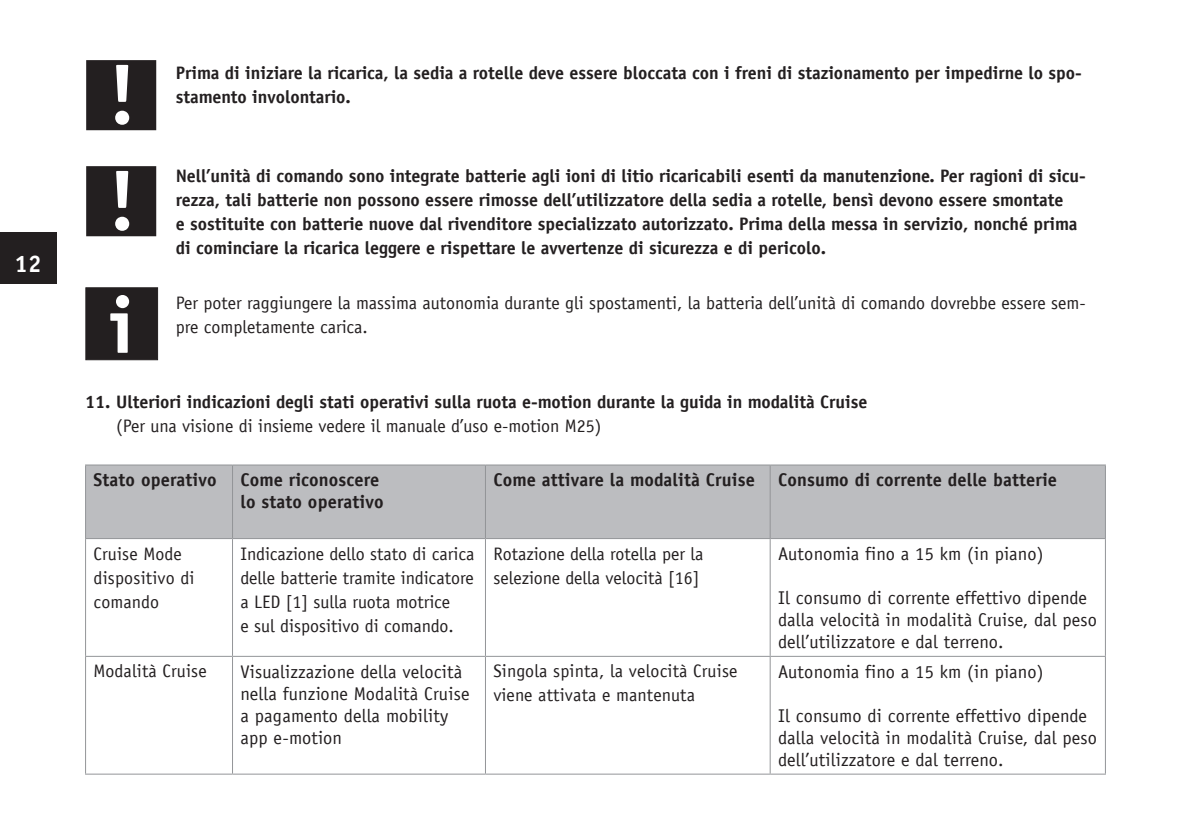
<style>
.page{position:relative;width:1191px;height:840px;background:#fff}
.page>*{position:absolute;margin:0;border:0;box-sizing:border-box;transform-origin:0 0}
.t1{font:700 79.8px "Officina Sans";color:#fff}
.t2{font:700 24px "Officina Sans";color:#fff}
.t3{font:18.4px/22px "Officina Sans LT";letter-spacing:.01em;color:#231f20}
.t4{font:700 18.4px/22px "Officina Sans LT";letter-spacing:.01em;color:#231f20}
.t5{font:700 18px/24px "Officina Sans LT";color:#231f20}
.t6{font:18px/24px "Officina Sans LT";color:#231f20}
</style>
<div class="page">
<div style="left:0;top:232px;width:57px;height:51px;background:#231f20"></div>
<div style="left:86px;top:465px;width:1019px;height:72px;background:#bcbdc0"></div>
<hr style="left:85px;top:464px;width:147px;height:1px;background:#939598">
<hr style="left:85px;top:465px;width:1px;height:72px;background:#939598">
<hr style="left:232px;top:464px;width:253px;height:1px;background:#939598">
<hr style="left:232px;top:465px;width:1px;height:72px;background:#939598">
<hr style="left:485px;top:464px;width:285px;height:1px;background:#939598">
<hr style="left:485px;top:465px;width:1px;height:72px;background:#939598">
<hr style="left:770px;top:464px;width:336px;height:1px;background:#939598">
<hr style="left:769px;top:465px;width:1px;height:72px;background:#939598">
<hr style="left:1105px;top:465px;width:1px;height:72px;background:#939598">
<hr style="left:85px;top:537px;width:147px;height:1px;background:#939598">
<hr style="left:85px;top:538px;width:1px;height:117px;background:#939598">
<hr style="left:232px;top:537px;width:253px;height:1px;background:#939598">
<hr style="left:232px;top:538px;width:1px;height:117px;background:#939598">
<hr style="left:485px;top:537px;width:285px;height:1px;background:#939598">
<hr style="left:485px;top:538px;width:1px;height:117px;background:#939598">
<hr style="left:770px;top:537px;width:336px;height:1px;background:#939598">
<hr style="left:769px;top:538px;width:1px;height:117px;background:#939598">
<hr style="left:1105px;top:538px;width:1px;height:117px;background:#939598">
<hr style="left:85px;top:655px;width:147px;height:1px;background:#939598">
<hr style="left:85px;top:656px;width:1px;height:117px;background:#939598">
<hr style="left:232px;top:655px;width:253px;height:1px;background:#939598">
<hr style="left:232px;top:656px;width:1px;height:117px;background:#939598">
<hr style="left:485px;top:655px;width:285px;height:1px;background:#939598">
<hr style="left:485px;top:656px;width:1px;height:117px;background:#939598">
<hr style="left:770px;top:655px;width:336px;height:1px;background:#939598">
<hr style="left:769px;top:656px;width:1px;height:117px;background:#939598">
<hr style="left:1105px;top:656px;width:1px;height:117px;background:#939598">
<hr style="left:85px;top:773px;width:147px;height:1px;background:#939598">
<hr style="left:232px;top:773px;width:253px;height:1px;background:#939598">
<hr style="left:485px;top:773px;width:285px;height:1px;background:#939598">
<hr style="left:770px;top:773px;width:336px;height:1px;background:#939598">
<div style="left:87px;top:61px;width:68px;height:68px;background:#231f20"></div>
<div style="left:86px;top:60px;width:70px;height:70px;border:2px solid #231f20"></div>
<svg style="left:115px;top:65px;width:14px;height:60px"></svg>
<div style="left:87px;top:167px;width:68px;height:68px;background:#231f20"></div>
<div style="left:86px;top:166px;width:70px;height:70px;border:2px solid #231f20"></div>
<svg style="left:115px;top:171px;width:14px;height:60px"></svg>
<div style="left:86px;top:287px;width:72px;height:73px;background:#231f20;border:1px solid #231f20"></div>
<h2 class="t2" style="left:15px;top:249px;width:28px">12</h2>
<h1 class="t1" style="left:109px;top:275px;width:27px">i</h1>
<p class="t5" style="left:176px;top:60px;width:907px">Prima di iniziare la ricarica, la sedia a rotelle deve essere bloccata con i freni di stazionamento per impedirne lo spo&shy;stamento involontario.</p>
<p class="t5" style="left:176px;top:163px;width:911px">Nell’unità di comando sono integrate batterie agli ioni di litio ricaricabili esenti da manutenzione. Per ragioni di sicu&shy;rezza, tali batterie non possono essere rimosse dell’utilizzatore della sedia a rotelle, bensì devono essere smontate<br>e sostituite con batterie nuove dal rivenditore specializzato autorizzato. Prima della messa in servizio, nonché prima di cominciare la ricarica leggere e rispettare le avvertenze di sicurezza e di pericolo.</p>
<p class="t6" style="left:176px;top:291px;width:911px">Per poter raggiungere la massima autonomia durante gli spostamenti, la batteria dell’unità di comando dovrebbe essere sem&shy;pre completamente carica.</p>
<p class="t5" style="left:85px;top:390px;width:784px">11. Ulteriori indicazioni degli stati operativi sulla ruota e-motion durante la guida in modalità Cruise</p>
<p class="t6" style="left:116px;top:414px;width:487px">(Per una visione di insieme vedere il manuale d’uso e-motion M25)</p>
<p class="t4" style="left:94px;top:468px;width:125px">Stato operativo</p>
<p class="t4" style="left:240px;top:468px;width:145px">Come riconoscere lo stato operativo</p>
<p class="t4" style="left:493px;top:468px;width:565px">Come attivare la modalità Cruise Consumo di corrente delle batterie</p>
<p class="t6" style="left:94px;top:541px;width:103px">Cruise Mode dispositivo di comando</p>
<p class="t6" style="left:240px;top:541px;width:235px">Indicazione dello stato di carica delle batterie tramite indicatore a LED [1] sulla ruota motrice<br>e sul dispositivo di comando.</p>
<p class="t6" style="left:493px;top:541px;width:212px">Rotazione della rotella per la selezione della velocità [16]</p>
<p class="t3" style="left:778px;top:542px;width:267px">Autonomia fino a 15 km (in piano)</p>
<p class="t3" style="left:778px;top:586px;width:320px">Il consumo di corrente effettivo dipende dalla velocità in modalità Cruise, dal peso dell’utilizzatore e dal terreno.</p>
<p class="t6" style="left:94px;top:659px;width:115px">Modalità Cruise</p>
<p class="t3" style="left:240px;top:660px;width:230px">Visualizzazione della velocità nella funzione Modalità Cruise a pagamento della mobility app e-motion</p>
<p class="t6" style="left:493px;top:659px;width:245px">Singola spinta, la velocità Cruise viene attivata e mantenuta</p>
<p class="t3" style="left:778px;top:660px;width:267px">Autonomia fino a 15 km (in piano)</p>
<p class="t3" style="left:778px;top:704px;width:320px">Il consumo di corrente effettivo dipende dalla velocità in modalità Cruise, dal peso dell’utilizzatore e dal terreno.</p>
</div>
